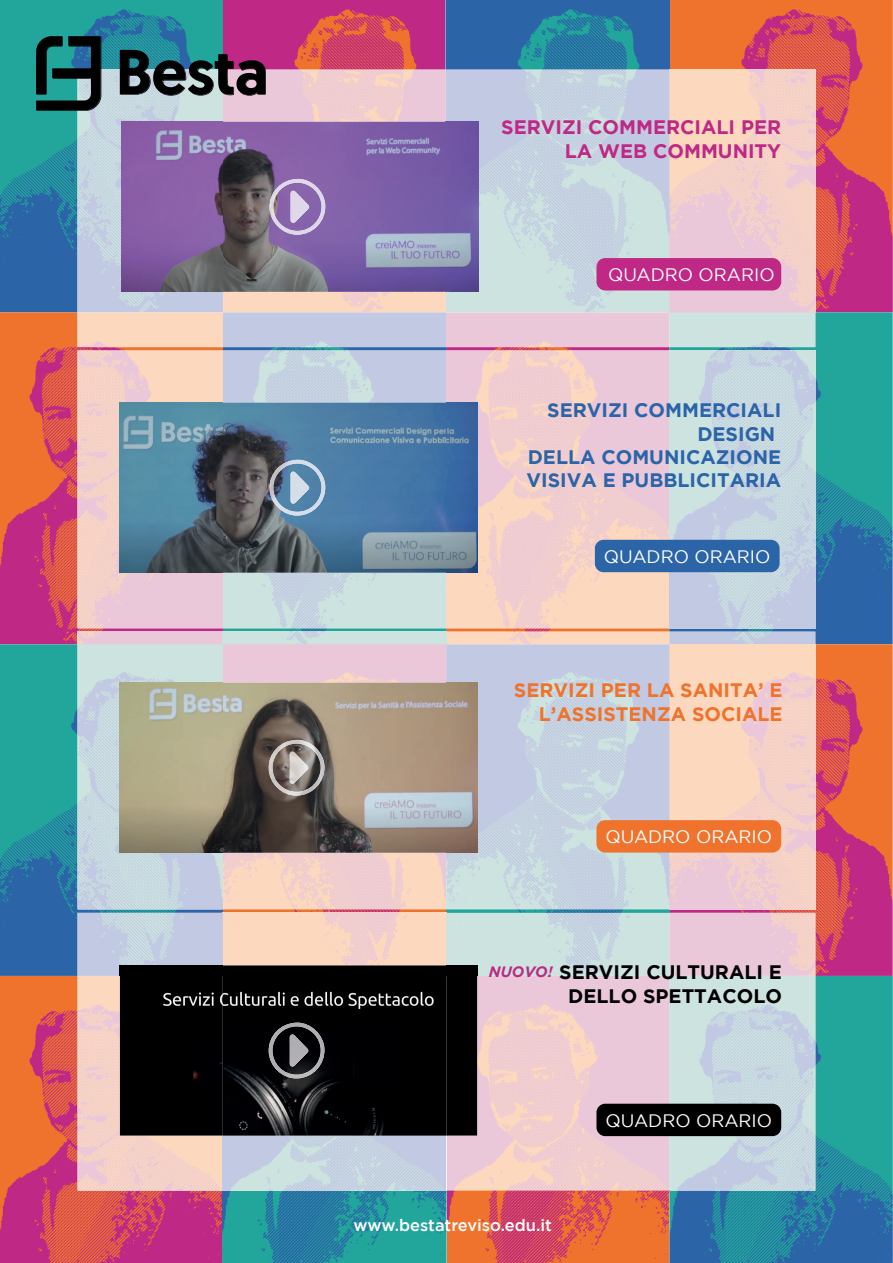
<style>
.page{position:relative;width:893px;height:1263px;background:#fff}
.page>*{position:absolute;margin:0;border:0;box-sizing:border-box;transform-origin:0 0}
.t1{font:700 19.5px "Gotham";color:#2b64a7}
.t2{font:700 19.5px/23.4px "Gotham";color:#ef732d;text-align:right}
.t3{font:700 19.5px/23.4px "Gotham";color:#000001;text-align:right}
.t4{font:700 19.5px/23.4px "Gotham";color:#bf2884;text-align:right}
.t5{font:18px "Gotham";color:#fff}
.t6{font:500 16.5px "Gotham";color:#fff}
.s1{font-style:italic;font-size:15px;color:#bf2884}
</style>
<div class="page">
<img style="left:669px;top:0;width:224px;height:1263px">
<img style="left:223px;top:0;width:446px;height:69px">
<img style="left:0;top:0;width:223px;height:1263px">
<img style="left:223px;top:347px;width:446px;height:285px">
<img style="left:223px;top:909px;width:446px;height:4px">
<img style="left:223px;top:1190px;width:446px;height:73px">
<img style="left:78px;top:69px;width:737px;height:278px">
<img style="left:78px;top:632px;width:737px;height:277px">
<img style="left:78px;top:913px;width:737px;height:277px">
<svg style="left:36px;top:36px;width:65px;height:75px;background:#1c4b4d"></svg>
<svg style="left:120px;top:50px;width:146px;height:46px;background:#444a56"></svg>
<img style="left:78px;top:350px;width:737px;height:278px">
<img style="left:120px;top:403px;width:357px;height:170px">
<img style="left:269px;top:460px;width:57px;height:55px">
<img style="left:291px;top:472px;width:18px;height:32px">
<img style="left:121px;top:122px;width:357px;height:170px">
<img style="left:269px;top:179px;width:57px;height:56px">
<img style="left:291px;top:191px;width:18px;height:32px">
<img style="left:120px;top:683px;width:357px;height:170px">
<img style="left:268px;top:740px;width:57px;height:55px">
<img style="left:290px;top:752px;width:18px;height:32px">
<div style="left:446px;top:965px;width:31px;height:170px;background:#000001"></div>
<div style="left:120px;top:965px;width:103px;height:170px;background:#000001"></div>
<img style="left:268px;top:1023px;width:57px;height:55px">
<img style="left:290px;top:1034px;width:18px;height:32px">
<div style="left:596px;top:820px;width:185px;height:32px;background:#ef732d;border-radius:9px"></div>
<div style="left:595px;top:540px;width:185px;height:32px;background:#2b64a7;border-radius:9px"></div>
<div style="left:596px;top:258px;width:185px;height:32px;background:#bf2884;border-radius:9px"></div>
<div style="left:596px;top:1104px;width:185px;height:32px;background:#000001;border-radius:9px"></div>
<p class="t4" style="left:501px;top:115px;width:282px">SERVIZI COMMERCIALI PER<br>LA WEB COMMUNITY</p>
<p class="t5" style="left:608px;top:265px;width:168px">QUADRO ORARIO</p>
<p class="t1" style="left:547px;top:399px;width:235px">SERVIZI COMMERCIALI</p>
<p class="t1" style="left:697px;top:422px;width:80px">DESIGN</p>
<p class="t1" style="left:528px;top:446px;width:255px">DELLA COMUNICAZIONE</p>
<p class="t1" style="left:527px;top:469px;width:256px">VISIVA E PUBBLICITARIA</p>
<p class="t5" style="left:604px;top:546px;width:168px">QUADRO ORARIO</p>
<p class="t2" style="left:514px;top:678px;width:270px">SERVIZI PER LA SANITA’ E<br>L’ASSISTENZA SOCIALE</p>
<p class="t5" style="left:605px;top:827px;width:168px">QUADRO ORARIO</p>
<p class="t3" style="left:489px;top:960px;width:295px"><span class="s1">NUOVO!</span> SERVIZI CULTURALI E<br>DELLO SPETTACOLO</p>
<p class="t6" style="left:354px;top:1215px;width:200px">www.bestatreviso.edu.it</p>
<p class="t5" style="left:605px;top:1110px;width:168px">QUADRO ORARIO</p>
</div>
